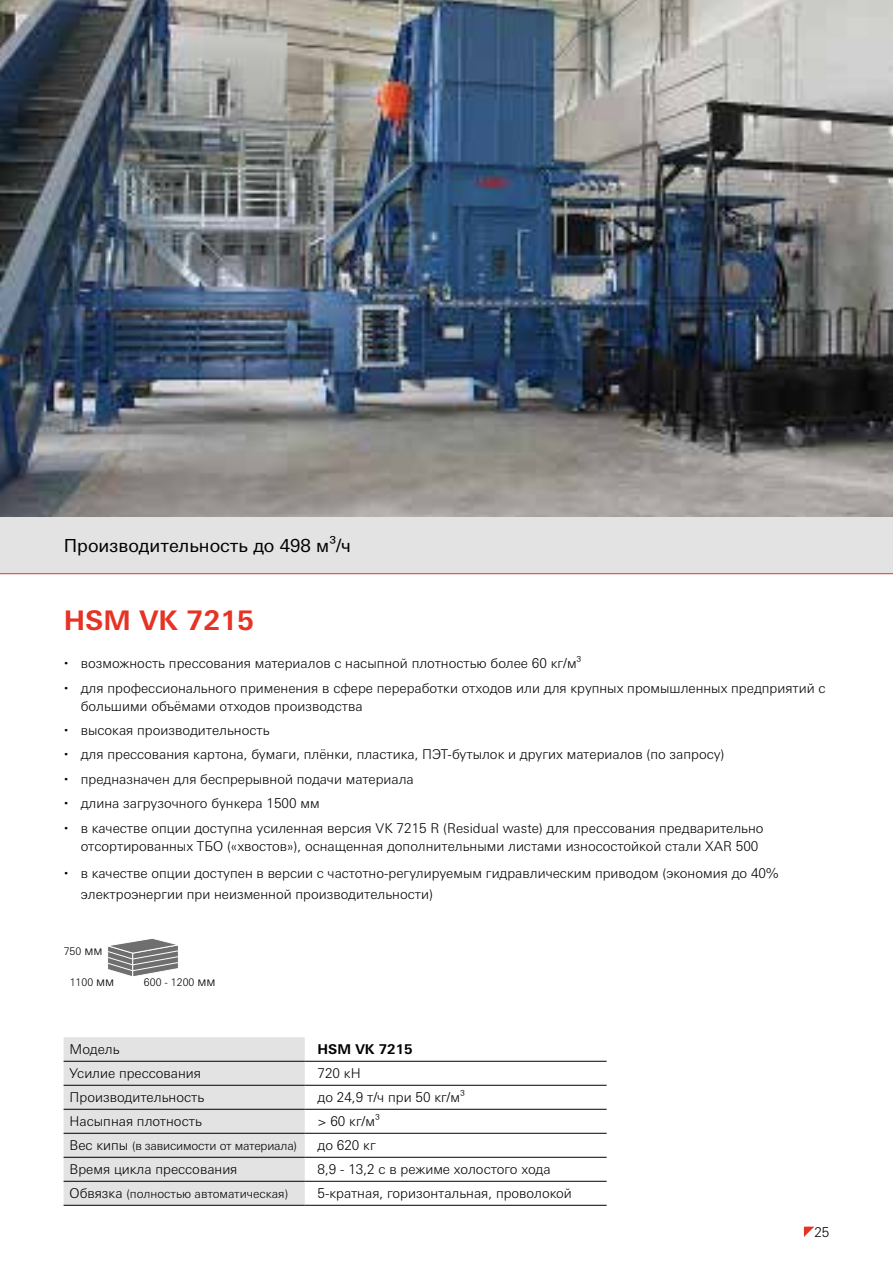
<style>
.page{position:relative;width:893px;height:1263px;background:#fff}
.page>*{position:absolute;margin:0;border:0;box-sizing:border-box;transform-origin:0 0}
.t1{font:700 27px "Univers Next W1 G";color:#e63324}
.t2{font:18px "Univers Next W1 G";color:#000}
.t3{font:300 13.5px/24.5px "Univers Next W1 G";color:#000}
.t4{font:700 13.5px "Univers Next W1 G";color:#000}
.t5{font:300 12px "Univers Next W1 G";letter-spacing:-.015em;color:#000}
.t6{font:300 10.5px "Univers Next W1 G";color:#000}
.s1{font-size:12.75px}
.s2{font-size:13.5px}
</style>
<div class="page">
<img style="left:1px;top:0;width:892px;height:517px">
<img style="left:0;top:0;width:1px;height:517px">
<svg style="left:107px;top:939px;width:71px;height:37px"></svg>
<div style="left:0;top:517px;width:893px;height:56px;background:#e3e3e3"></div>
<hr style="left:0;top:573px;width:893px;height:1px;background:#e63324">
<svg style="left:804px;top:1226px;width:10px;height:11px"></svg>
<div style="left:64px;top:1037px;width:241px;height:168px;background:#e3e3e3"></div>
<hr style="left:64px;top:1085px;width:241px;height:1px;background:#000">
<hr style="left:64px;top:1109px;width:241px;height:1px;background:#000">
<hr style="left:64px;top:1133px;width:241px;height:1px;background:#000">
<hr style="left:64px;top:1157px;width:241px;height:1px;background:#000">
<hr style="left:64px;top:1181px;width:241px;height:1px;background:#000">
<hr style="left:64px;top:1205px;width:241px;height:1px;background:#000">
<hr style="left:305px;top:1085px;width:302px;height:1px;background:#000">
<hr style="left:305px;top:1109px;width:302px;height:1px;background:#000">
<hr style="left:305px;top:1133px;width:302px;height:1px;background:#000">
<hr style="left:305px;top:1157px;width:302px;height:1px;background:#000">
<hr style="left:305px;top:1181px;width:302px;height:1px;background:#000">
<hr style="left:305px;top:1205px;width:302px;height:1px;background:#000">
<hr style="left:64px;top:1061px;width:241px;height:1px;background:#000">
<hr style="left:305px;top:1061px;width:302px;height:1px;background:#000">
<h2 class="t2" style="left:64px;top:535px;width:289px">Производительность до 498 м³/ч</h2>
<h1 class="t1" style="left:64px;top:604px;width:192px">HSM VK 7215</h1>
<p class="t3" style="left:81px;top:651px;width:746px">возможность прессования материалов с насыпной плотностью более 60 кг/м³<br>для профессионального применения в сфере переработки отходов или для крупных промышленных предприятий с</p>
<p class="t3" style="left:81px;top:693px;width:684px">большими объёмами отходов производства<br>высокая производительность<br>для прессования картона, бумаги, плёнки, пластика, ПЭТ-бутылок и других материалов (по запросу) предназначен для беспрерывной подачи материала<br>длина загрузочного бункера 1500 мм<br>в качестве опции доступна усиленная версия VK 7215 R (Residual waste) для прессования предварительно</p>
<p class="t3" style="left:81px;top:832px;width:699px;line-height:27.5px">отсортированных ТБО («хвостов»), оснащенная дополнительными листами износостойкой стали XAR 500<br>в качестве опции доступен в версии с частотно-регулируемым гидравлическим приводом (экономия до 40%</p>
<p class="t3" style="left:81px;top:882px;width:354px">электроэнергии при неизменной производительности)</p>
<p class="t6" style="left:64px;top:945px;width:40px">750 <span class="s1">мм</span></p>
<p class="t6" style="left:70px;top:976px;width:46px">1100 <span class="s1">мм</span></p>
<p class="t6" style="left:144px;top:976px;width:73px">600 - 1200 <span class="s1">мм</span></p>
<p class="t3" style="left:70px;top:1037px;width:52px">Модель</p>
<p class="t4" style="left:317px;top:1041px;width:97px">HSM VK 7215</p>
<p class="t3" style="left:70px;top:1061px;width:133px">Усилие прессования</p>
<p class="t3" style="left:317px;top:1061px;width:45px">720 кН</p>
<p class="t3" style="left:70px;top:1085px;width:136px">Производительность</p>
<p class="t3" style="left:317px;top:1085px;width:149px">до 24,9 т/ч при 50 кг/м³</p>
<p class="t3" style="left:70px;top:1109px;width:134px">Насыпная плотность</p>
<p class="t3" style="left:317px;top:1109px;width:64px">&gt; 60 кг/м³</p>
<p class="t5" style="left:70px;top:1139px;width:229px"><span class="s2">Вес кипы</span> (в зависимости от материала)</p>
<p class="t3" style="left:317px;top:1133px;width:60px">до 620 кг</p>
<p class="t3" style="left:70px;top:1157px;width:169px">Время цикла прессования</p>
<p class="t3" style="left:317px;top:1157px;width:235px">8,9 - 13,2 с в режиме холостого хода</p>
<p class="t5" style="left:70px;top:1187px;width:220px"><span class="s2">Обвязка</span> (полностью автоматическая)</p>
<p class="t3" style="left:317px;top:1181px;width:256px">5-кратная, горизонтальная, проволокой</p>
<p class="t3" style="left:814px;top:1220px;width:17px">25</p>
</div>
